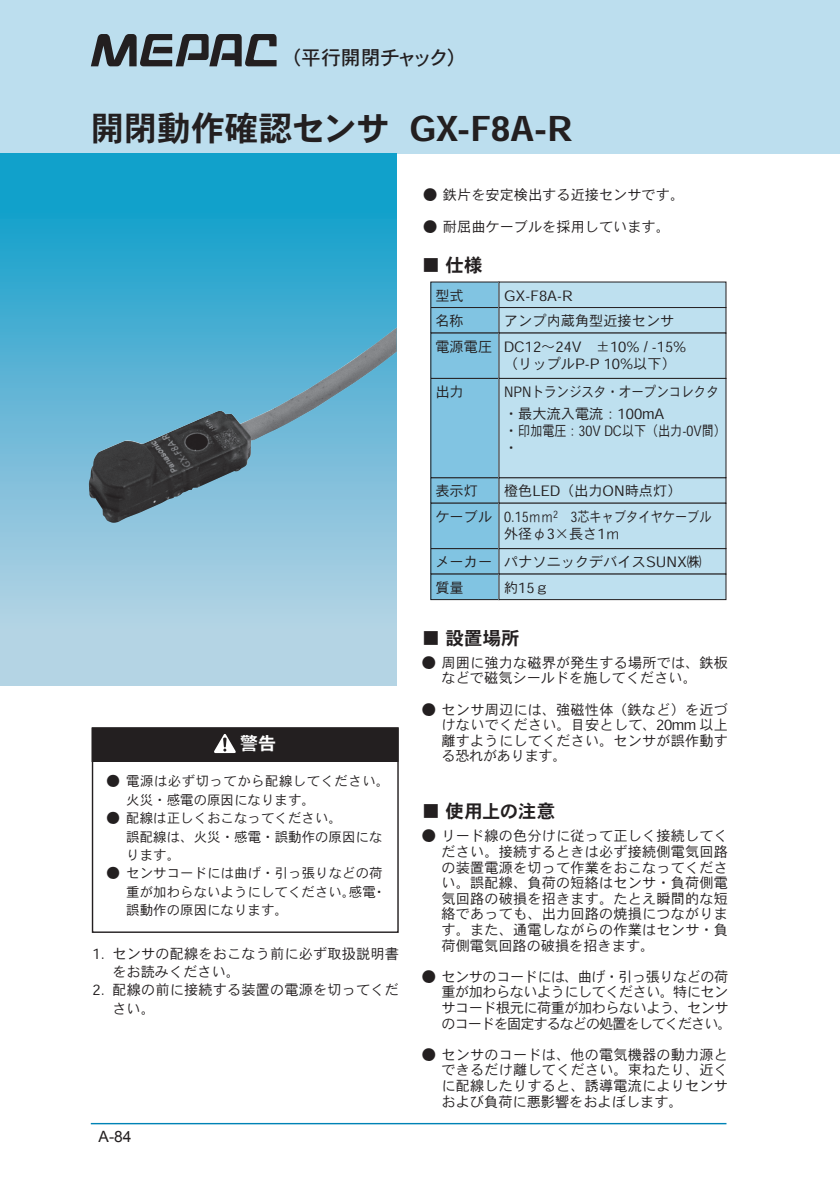
<style>
.page{position:relative;width:840px;height:1191px;background:#fff}
.page>*{position:absolute;margin:0;border:0;box-sizing:border-box;transform-origin:0 0}
.t1{font:34px "Heisei Kaku Go Std W7";letter-spacing:-.02em;color:#231f20}
.t2{font:19.8px "Heisei Kaku Go Std W5";letter-spacing:-.02em;color:#231f20}
.t3{font:18.4px "Heisei Kaku Go Std W7";color:#231f20}
.t4{font:18px "Heisei Kaku Go Std W7";color:#fff}
.t5{font:15.6px "Arial";color:#231f20}
.t6{font:14.2px/15.6px "Heisei Kaku Go Std W3";color:#231f20}
.t7{font:14.2px/15.6px "Heisei Kaku Go Std W3";letter-spacing:-.035em;color:#231f20}
.t8{font:14.2px/21.4px "Heisei Kaku Go Std W3";color:#231f20;scale:.88 1}
.t9{font:14.2px/17px "Heisei Kaku Go Std W3";color:#231f20;scale:.86 1}
.t10{font:13.4px/18.4px "Heisei Kaku Go Std W3";color:#231f20}
</style>
<div class="page">
<div style="left:0;top:0;width:839px;height:153px;background:#bcdeee"></div>
<svg style="left:91px;top:34px;width:185px;height:32px"></svg>
<div style="left:92px;top:728px;width:306px;height:33px;background:#231f20"></div>
<svg style="left:214px;top:734px;width:22px;height:19px"></svg>
<svg style="left:0;top:153px;width:396px;height:532px;background:#64b9d7"></svg>
<div style="left:430px;top:282px;width:68px;height:25px;background:#81c4e2"></div>
<div style="left:498px;top:282px;width:227px;height:25px;background:#bee0ef"></div>
<div style="left:430px;top:307px;width:68px;height:26px;background:#81c4e2"></div>
<div style="left:430px;top:307px;width:69px;height:26px;border:1px solid #231f20"></div>
<div style="left:498px;top:307px;width:227px;height:26px;background:#bee0ef"></div>
<div style="left:498px;top:307px;width:228px;height:26px;border:1px solid #231f20"></div>
<div style="left:430px;top:478px;width:68px;height:25px;background:#81c4e2"></div>
<div style="left:498px;top:478px;width:227px;height:25px;background:#bee0ef"></div>
<div style="left:430px;top:548px;width:68px;height:26px;background:#81c4e2"></div>
<div style="left:498px;top:548px;width:227px;height:26px;background:#bee0ef"></div>
<div style="left:430px;top:574px;width:68px;height:25px;background:#81c4e2"></div>
<div style="left:430px;top:574px;width:69px;height:26px;border:1px solid #231f20"></div>
<div style="left:498px;top:574px;width:227px;height:25px;background:#bee0ef"></div>
<div style="left:498px;top:574px;width:228px;height:26px;border:1px solid #231f20"></div>
<div style="left:430px;top:333px;width:68px;height:45px;background:#81c4e2"></div>
<div style="left:498px;top:333px;width:227px;height:45px;background:#bee0ef"></div>
<div style="left:430px;top:503px;width:68px;height:45px;background:#81c4e2"></div>
<div style="left:430px;top:503px;width:69px;height:46px;border:1px solid #231f20"></div>
<div style="left:498px;top:503px;width:227px;height:45px;background:#bee0ef"></div>
<div style="left:498px;top:503px;width:228px;height:46px;border:1px solid #231f20"></div>
<div style="left:430px;top:378px;width:68px;height:100px;background:#81c4e2"></div>
<div style="left:430px;top:378px;width:69px;height:100px;border:1px solid #231f20"></div>
<div style="left:498px;top:378px;width:227px;height:100px;background:#bee0ef"></div>
<div style="left:498px;top:378px;width:228px;height:100px;border:1px solid #231f20"></div>
<div style="left:92px;top:727px;width:306px;height:206px;border:1px solid #231f20"></div>
<img style="left:89px;top:327px;width:307px;height:196px">
<hr style="left:91px;top:1123px;width:635px;height:1px;background:#0083b6">
<h2 class="t2" style="left:282px;top:45px;width:186px">（平行開閉チャック）</h2>
<h1 class="t1" style="left:90px;top:107px;width:483px">開閉動作確認センサ GX-F8A-R</h1>
<p class="t6" style="left:423px;top:187px;width:262px">● 鉄片を安定検出する近接センサです。</p>
<p class="t6" style="left:423px;top:218px;width:248px">● 耐屈曲ケーブルを採用しています。</p>
<p class="t3" style="left:421px;top:254px;width:62px">■ 仕様</p>
<p class="t6" style="left:435px;top:288px;width:30px">型式</p>
<p class="t6" style="left:504px;top:288px;width:70px">GX-F8A-R</p>
<p class="t6" style="left:435px;top:313px;width:30px">名称</p>
<p class="t6" style="left:504px;top:313px;width:172px">アンプ内蔵角型近接センサ</p>
<p class="t6" style="left:435px;top:339px;width:58px">電源電圧</p>
<p class="t6" style="left:435px;top:384px;width:30px">出力</p>
<p class="t6" style="left:504px;top:338px;width:184px;line-height:17px">DC12～24V　±10% / -15%（リップルP-P 10%以下）</p>
<p class="t8" style="left:504px;top:381px;width:245px">NPNトランジスタ・オープンコレクタ・最大流入電流：100mA</p>
<p class="t6" style="left:504px;top:422px;width:223px;line-height:17px">・印加電圧：30V DC以下（出力-0V間）・</p>
<p class="t6" style="left:435px;top:483px;width:44px">表示灯</p>
<p class="t6" style="left:504px;top:483px;width:179px">橙色LED（出力ON時点灯）</p>
<p class="t6" style="left:435px;top:509px;width:58px">ケーブル</p>
<p class="t9" style="left:504px;top:508px;width:243px">0.15ｍｍ<sup>2</sup>　3芯キャブタイヤケーブル外径φ3×長さ1ｍ</p>
<p class="t6" style="left:435px;top:549px;width:267px;line-height:25.6px">メーカー パナソニックデバイスSUNX㈱質量</p>
<p class="t6" style="left:504px;top:580px;width:46px">約15ｇ</p>
<p class="t4" style="left:240px;top:732px;width:37px">警告</p>
<p class="t10" style="left:126px;top:772px;width:264px">電源は必ず切ってから配線してください。火災・感電の原因になります。<br>配線は正しくおこなってください。<br>誤配線は、火災・感電・誤動作の原因になります。<br>センサコードには曲げ・引っ張りなどの荷重が加わらないようにしてください。感電・誤動作の原因になります。</p>
<p class="t10" style="left:106px;top:772px;width:15px">●</p>
<p class="t10" style="left:106px;top:809px;width:15px">●</p>
<p class="t10" style="left:106px;top:864px;width:15px">●</p>
<p class="t6" style="left:92px;top:945px;width:14px">1.</p>
<p class="t6" style="left:92px;top:982px;width:14px">2.</p>
<p class="t6" style="left:112px;top:944px;width:288px;line-height:18.4px">センサの配線をおこなう前に必ず取扱説明書をお読みください。<br>配線の前に接続する装置の電源を切ってください。</p>
<p class="t5" style="left:99px;top:1126px;width:34px">A-84</p>
<p class="t3" style="left:421px;top:626px;width:99px">■ 設置場所</p>
<p class="t6" style="left:421px;top:654px;width:308px">● 周囲に強力な磁界が発生する場所では、鉄板</p>
<p class="t6" style="left:421px;top:701px;width:308px">● センサ周辺には、強磁性体（鉄など）を近づ</p>
<p class="t6" style="left:441px;top:670px;width:257px">などで磁気シールドを施してください。</p>
<p class="t6" style="left:441px;top:717px;width:288px;text-align:justify">けないでください。目安として、20mm 以上離すようにしてください。センサが誤作動する恐れがあります。</p>
<p class="t3" style="left:421px;top:800px;width:135px">■ 使用上の注意</p>
<p class="t6" style="left:421px;top:828px;width:308px">● リード線の色分けに従って正しく接続してく</p>
<p class="t6" style="left:441px;top:844px;width:288px;text-align:justify">ださい。接続するときは必ず接続側電気回路の装置電源を切って作業をおこなってください。誤配線、負荷の短絡はセンサ・負荷側電気回路の破損を招きます。たとえ瞬間的な短絡であっても、出力回路の焼損につながります。また、通電しながらの作業はセンサ・負荷側電気回路の破損を招きます。</p>
<p class="t7" style="left:441px;top:984px;width:291px">重が加わらないようにしてください。特にセンサコード根元に荷重が加わらないよう、センサのコードを固定するなどの処置をしてください。</p>
<p class="t6" style="left:441px;top:1062px;width:288px;text-align:justify">できるだけ離してください。束ねたり、近くに配線したりすると、誘導電流によりセンサおよび負荷に悪影響をおよぼします。</p>
<p class="t7" style="left:421px;top:968px;width:308px">● センサのコードには、曲げ・引っ張りなどの荷</p>
<p class="t6" style="left:421px;top:1046px;width:308px">● センサのコードは、他の電気機器の動力源と</p>
</div>
